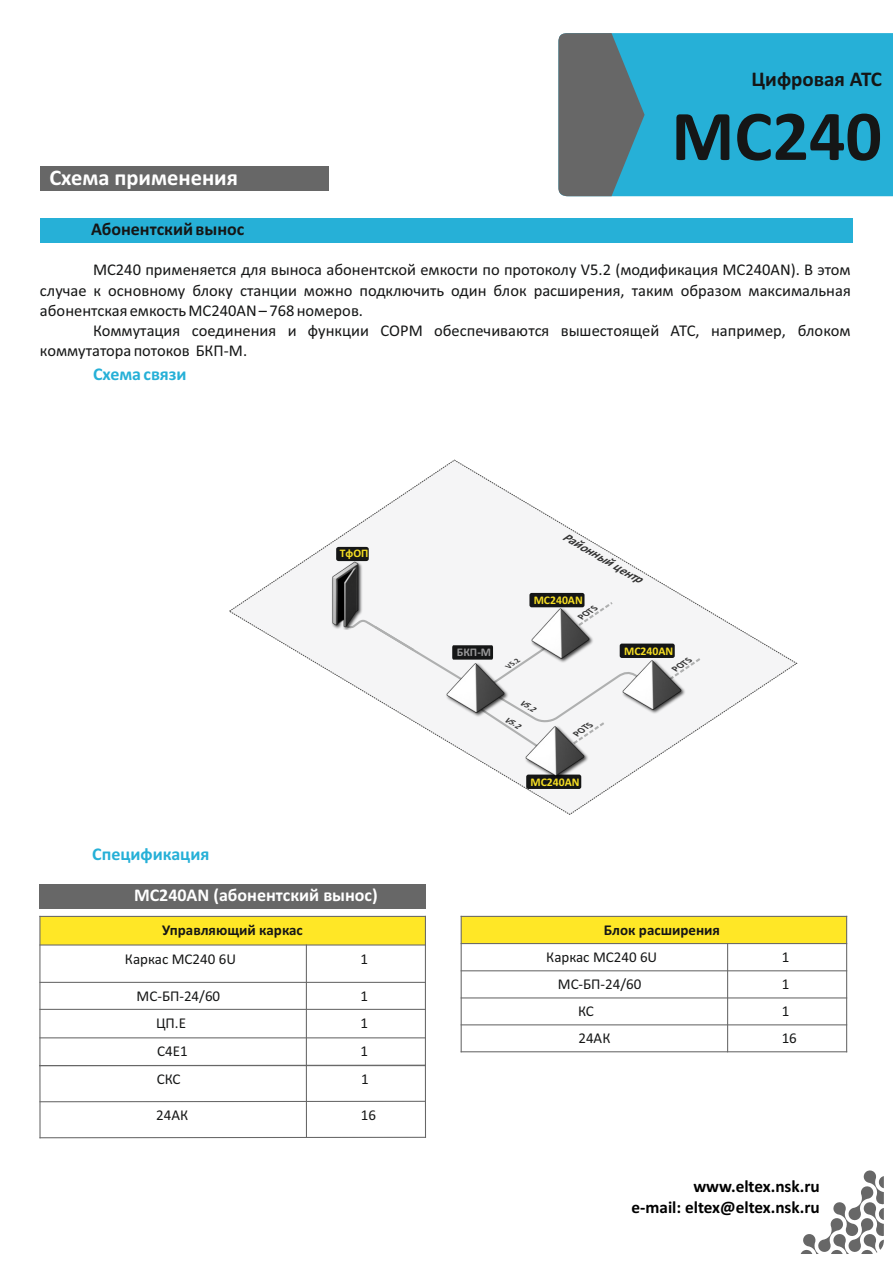
<style>
.page{position:relative;width:893px;height:1263px;background:#fff}
.page>*{position:absolute;margin:0;border:0;box-sizing:border-box;transform-origin:0 0}
.t1{font:700 72px "Calibri";color:#151616}
.t2{font:700 22.5px "Calibri";color:#fff}
.t3{font:700 21px "Calibri";color:#151616}
.t4{font:700 18px "Calibri";color:#fff}
.t5{font:700 18px "Calibri";color:#26b0d7}
.t6{font:700 18px "Calibri";color:#151616}
.t7{font:700 17.25px/21px "Calibri";color:#000;text-align:right}
.t8{font:16.5px/20.1px "Calibri";color:#151616;text-align:justify}
.t9{font:15px "Calibri";color:#151616}
.t10{font:700 15px "Calibri";color:#151616}
.t11{font:italic 700 12.3px "Calibri";color:#323232}
.t12{font:700 11.7px "Calibri";color:#f6de23}
.t13{font:700 11.7px "Calibri";color:#989899}
.t14{font:700 11.55px "Calibri";color:#f6de23}
.t15{font:italic 700 9.3px "Calibri";color:#323232}
.t16{font:italic 700 8.7px "Calibri";color:#323232}
.t17{font:italic 700 7.5px "Calibri";color:#323232}
</style>
<div class="page">
<svg style="left:801px;top:1170px;width:83px;height:84px"></svg>
<div style="left:645px;top:33px;width:248px;height:163px;background:#26b0d7"></div>
<svg style="left:558px;top:33px;width:87px;height:163px;background:#5b767d"></svg>
<div style="left:40px;top:167px;width:288px;height:24px;background:#676767"></div>
<div style="left:40px;top:218px;width:812px;height:24px;background:#26b0d7"></div>
<svg style="left:229px;top:459px;width:569px;height:356px"></svg>
<div style="left:336px;top:547px;width:33px;height:14px;background:#151616;border-radius:2px"></div>
<div style="left:529px;top:593px;width:55px;height:14px;background:#151616;border-radius:2px"></div>
<img style="left:327px;top:561px;width:36px;height:68px">
<svg style="left:343px;top:600px;width:361px;height:157px"></svg>
<img style="left:529px;top:605px;width:65px;height:58px">
<img style="left:444px;top:659px;width:65px;height:58px">
<div style="left:620px;top:644px;width:55px;height:14px;background:#151616;border-radius:2px"></div>
<div style="left:526px;top:774px;width:55px;height:15px;background:#151616;border-radius:2px"></div>
<img style="left:620px;top:656px;width:65px;height:58px">
<img style="left:524px;top:722px;width:65px;height:59px">
<div style="left:39px;top:884px;width:387px;height:24px;background:#676767"></div>
<div style="left:40px;top:916px;width:385px;height:29px;background:#ffe726"></div>
<hr style="left:39px;top:916px;width:1px;height:150px;background:#676767">
<hr style="left:306px;top:944px;width:1px;height:122px;background:#676767">
<hr style="left:425px;top:916px;width:1px;height:150px;background:#676767">
<hr style="left:39px;top:1037px;width:387px;height:1px;background:#676767">
<hr style="left:39px;top:1009px;width:387px;height:1px;background:#676767">
<hr style="left:39px;top:982px;width:387px;height:1px;background:#676767">
<hr style="left:39px;top:944px;width:387px;height:1px;background:#676767">
<hr style="left:39px;top:916px;width:387px;height:1px;background:#676767">
<svg style="left:39px;top:1063px;width:387px;height:76px"></svg>
<div style="left:461px;top:916px;width:386px;height:27px;background:#ffe726"></div>
<hr style="left:461px;top:916px;width:1px;height:136px;background:#676767">
<hr style="left:727px;top:943px;width:1px;height:109px;background:#676767">
<hr style="left:846px;top:916px;width:1px;height:136px;background:#676767">
<hr style="left:461px;top:1051px;width:386px;height:1px;background:#676767">
<hr style="left:461px;top:1024px;width:386px;height:1px;background:#676767">
<hr style="left:461px;top:997px;width:386px;height:1px;background:#676767">
<hr style="left:461px;top:970px;width:386px;height:1px;background:#676767">
<hr style="left:461px;top:943px;width:386px;height:1px;background:#676767">
<hr style="left:461px;top:916px;width:386px;height:1px;background:#676767">
<p class="t3" style="left:751px;top:70px;width:132px">Цифровая АТС</p>
<h1 class="t1" style="left:671px;top:106px;width:212px">MC240</h1>
<h2 class="t2" style="left:49px;top:168px;width:190px">Схема применения</h2>
<p class="t6" style="left:91px;top:221px;width:155px">Абонентский вынос</p>
<p class="t8" style="left:40px;top:261px;width:812px;text-indent:53px">МС240 применяется для выноса абонентской емкости по протоколу V5.2 (модификация МС240AN). В этом случае к основному блоку станции можно подключить один блок расширения, таким образом максимальная абонентская емкость MC240AN – 768 номеров.</p>
<p class="t8" style="left:40px;top:322px;width:812px;text-indent:53px">Коммутация соединения и функции СОРМ обеспечиваются вышестоящей АТС, например, блоком коммутатора потоков БКП-М.</p>
<p class="t5" style="left:93px;top:367px;width:95px">Схема связи</p>
<p class="t14" style="left:340px;top:549px;width:30px">TфОП</p>
<p class="t5" style="left:92px;top:846px;width:119px">Спецификация</p>
<p class="t4" style="left:134px;top:888px;width:245px">МС240AN (абонентский вынос)</p>
<p class="t10" style="left:162px;top:924px;width:142px">Управляющий каркас</p>
<p class="t9" style="left:125px;top:952px;width:113px">Каркас МС240 6U</p>
<p class="t9" style="left:360px;top:952px;width:9px">1</p>
<p class="t9" style="left:137px;top:990px;width:85px">МС-БП-24/60</p>
<p class="t9" style="left:360px;top:990px;width:9px">1</p>
<p class="t9" style="left:156px;top:1017px;width:32px">ЦП.Е</p>
<p class="t9" style="left:360px;top:1017px;width:9px">1</p>
<p class="t9" style="left:157px;top:1045px;width:32px">C4E1</p>
<p class="t9" style="left:360px;top:1045px;width:9px">1</p>
<p class="t9" style="left:157px;top:1073px;width:25px">СКС</p>
<p class="t9" style="left:361px;top:1073px;width:9px">1</p>
<p class="t9" style="left:156px;top:1109px;width:34px">24АК</p>
<p class="t9" style="left:361px;top:1109px;width:17px">16</p>
<p class="t13" style="left:457px;top:647px;width:36px">БКП-М</p>
<p class="t11" style="left:566px;top:531px;width:91px;rotate:30deg">Районный центр</p>
<p class="t12" style="left:534px;top:595px;width:51px">MC240AN</p>
<p class="t15" style="left:578px;top:614px;width:22px;rotate:-33deg">POTS</p>
<p class="t17" style="left:506px;top:664px;width:16px;rotate:-33deg">V5.2</p>
<p class="t16" style="left:522px;top:698px;width:18px;rotate:31deg">V5.2</p>
<p class="t16" style="left:507px;top:715px;width:18px;rotate:31deg">V5.2</p>
<p class="t15" style="left:574px;top:731px;width:22px;rotate:-33deg">POTS</p>
<p class="t12" style="left:624px;top:646px;width:51px">MC240AN</p>
<p class="t15" style="left:672px;top:666px;width:22px;rotate:-33deg">POTS</p>
<p class="t12" style="left:530px;top:777px;width:51px">MC240AN</p>
<p class="t10" style="left:604px;top:924px;width:118px">Блок расширения</p>
<p class="t9" style="left:546px;top:951px;width:113px">Каркас МС240 6U</p>
<p class="t9" style="left:782px;top:951px;width:9px">1</p>
<p class="t9" style="left:558px;top:978px;width:85px">МС-БП-24/60</p>
<p class="t9" style="left:782px;top:978px;width:9px">1</p>
<p class="t9" style="left:578px;top:1005px;width:17px">КС</p>
<p class="t9" style="left:782px;top:1005px;width:9px">1</p>
<p class="t9" style="left:578px;top:1032px;width:34px">24АК</p>
<p class="t9" style="left:782px;top:1032px;width:17px">16</p>
<p class="t7" style="left:631px;top:1177px;width:190px">www.eltex.nsk.ru<br>e-mail: eltex@eltex.nsk.ru</p>
</div>
